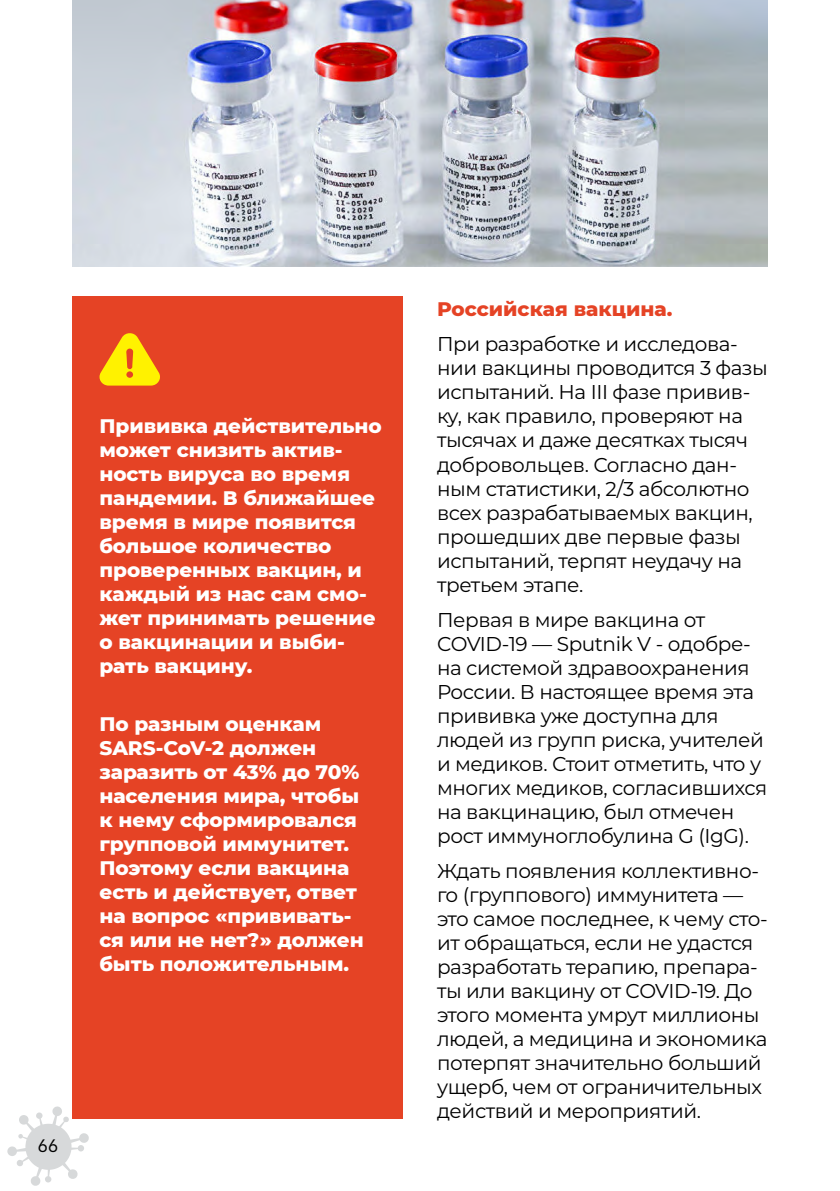
<style>
.page{position:relative;width:840px;height:1191px;background:#fff}
.page>*{position:absolute;margin:0;border:0;box-sizing:border-box;transform-origin:0 0}
.t1{font:20px/24px "Montserrat";letter-spacing:-.02em;color:#000}
.t2{font:800 20px/24px "Montserrat";letter-spacing:-.005em;color:#fff}
.t3{font:800 20px "Montserrat";color:#e54325}
.t4{font:18px "Finlandica";color:#000}
</style>
<div class="page">
<svg style="left:7px;top:1106px;width:82px;height:80px"></svg>
<div style="left:72px;top:297px;width:331px;height:822px;background:#e54325"></div>
<svg style="left:99px;top:333px;width:61px;height:52px"></svg>
<img style="left:72px;top:0;width:695px;height:266px">
<p class="t2" style="left:99px;top:413px;width:283px">Прививка действительно может снизить актив&shy;ность вируса во время пандемии. В ближайшее время в мире появится большое количество проверенных вакцин, и каждый из нас сам смо&shy;жет принимать решение о вакцинации и выби&shy;рать вакцину.</p>
<p class="t2" style="left:99px;top:710px;width:266px">По разным оценкам<br>SARS-CoV-2 должен заразить от 43% до 70% населения мира, чтобы к нему сформировался групповой иммунитет.<br>Поэтому если вакцина есть и действует, ответ на вопрос «прививать&shy;ся или не нет?» должен быть положительным.</p>
<p class="t4" style="left:38px;top:1134px;width:22px">66</p>
<p class="t3" style="left:437px;top:294px;width:237px">Российская вакцина.</p>
<p class="t1" style="left:437px;top:332px;width:332px">При разработке и исследова&shy;нии вакцины проводится 3 фазы испытаний. На III фазе привив&shy;ку, как правило, проверяют на тысячах и даже десятках тысяч добровольцев. Согласно дан&shy;ным статистики, 2/3 абсолютно всех разрабатываемых вакцин, прошедших две первые фазы испытаний, терпят неудачу на третьем этапе.</p>
<p class="t1" style="left:437px;top:607px;width:331px">Первая в мире вакцина от<br>COVID-19 — Sputnik V - одобре&shy;на системой здравоохранения<br>России. В настоящее время эта прививка уже доступна для людей из групп риска, учителей и медиков. Стоит отметить, что у многих медиков, согласившихся на вакцинацию, был отмечен рост иммуноглобулина G (IgG).</p>
<p class="t1" style="left:437px;top:858px;width:332px">Ждать появления коллективно&shy;го (группового) иммунитета — это самое последнее, к чему сто&shy;ит обращаться, если не удастся разработать терапию, препара&shy;ты или вакцину от COVID-19. До этого момента умрут миллионы людей, а медицина и экономика потерпят значительно больший ущерб, чем от ограничительных действий и мероприятий.</p>
</div>
